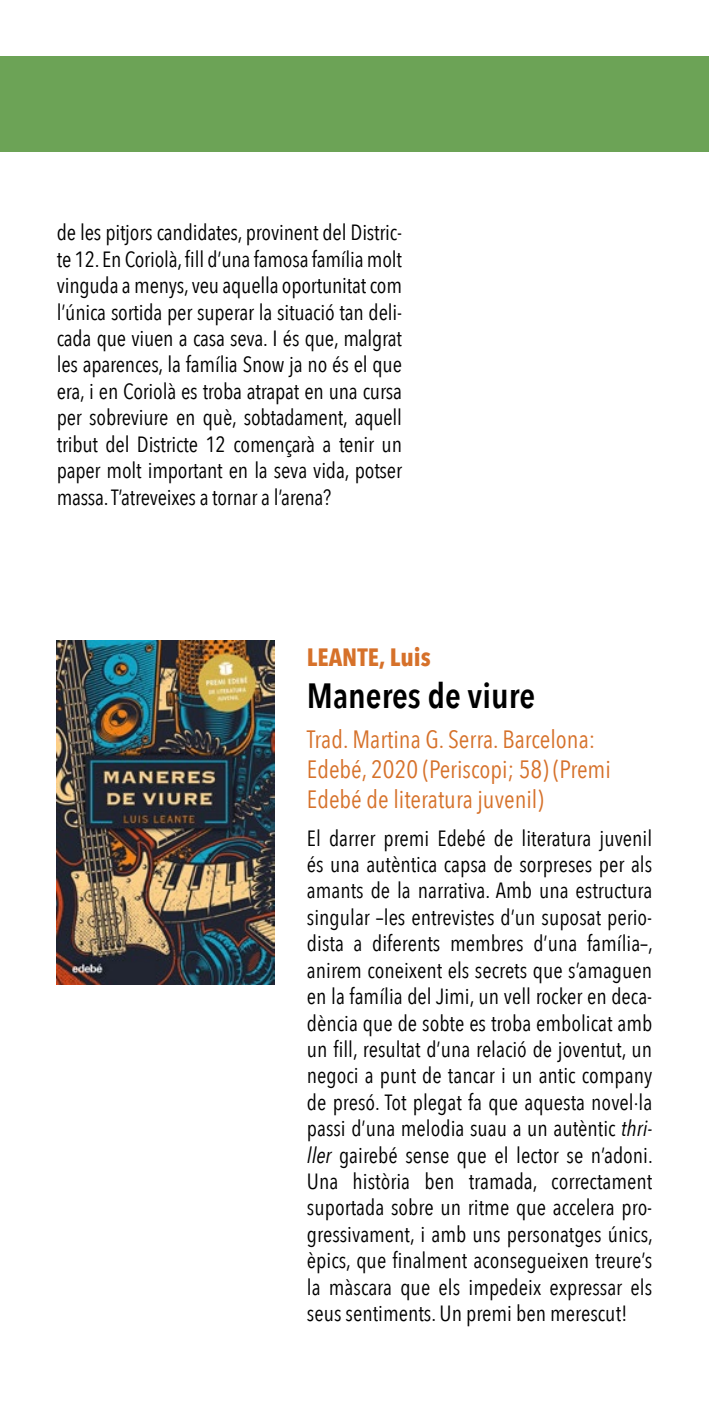
<style>
.page{position:relative;width:709px;height:1418px;background:#fff}
.page>*{position:absolute;margin:0;border:0;box-sizing:border-box;transform-origin:0 0}
.t1{font:600 35px "Avenir Next Condensed";color:#000}
.t2{font:25px/30px "Avenir Next Condensed";color:#d6712a}
.t3{font:700 25px "Avenir Next Condensed";color:#d6712a}
.t4{font:22px/26.5px "Avenir Next Condensed";letter-spacing:-.01em;color:#000;text-align:justify}
.s1{font-style:italic}
</style>
<div class="page">
<img style="left:57px;top:641px;width:218px;height:343px">
<div style="left:0;top:57px;width:709px;height:95px;background:#6ca356"></div>
<p class="t4" style="left:57px;top:218px;width:347px">de les pitjors candidates, provinent del Distric&shy;te 12. En Coriolà, fill d’una famosa família molt vinguda a menys, veu aquella oportunitat com l’única sortida per superar la situació tan deli&shy;cada que viuen a casa seva. I és que, malgrat les aparences, la família Snow ja no és el que era, i en Coriolà es troba atrapat en una cursa per sobreviure en què, sobtadament, aquell tribut del Districte 12 començarà a tenir un paper molt important en la seva vida, potser massa. T’atreveixes a tornar a l’arena?</p>
<p class="t3" style="left:307px;top:642px;width:125px">LEANTE, Luis</p>
<h1 class="t1" style="left:307px;top:665px;width:230px">Maneres de viure</h1>
<p class="t2" style="left:307px;top:723px;width:305px">Trad. Martina G. Serra. Barcelona:<br>Edebé, 2020 (Periscopi; 58) (Premi<br>Edebé de literatura juvenil)</p>
<p class="t4" style="left:307px;top:823px;width:347px">El darrer premi Edebé de literatura juvenil és una autèntica capsa de sorpreses per als amants de la narrativa. Amb una estructura singular –les entrevistes d’un suposat perio&shy;dista a diferents membres d’una família–, anirem coneixent els secrets que s’amaguen en la família del Jimi, un vell rocker en deca&shy;dència que de sobte es troba embolicat amb un fill, resultat d’una relació de joventut, un negoci a punt de tancar i un antic company de presó. Tot plegat fa que aquesta novel·la passi d’una melodia suau a un autèntic <span class="s1">thri&shy;ller</span> gairebé sense que el lector se n’adoni.<br>Una història ben tramada, correctament suportada sobre un ritme que accelera pro&shy;gressivament, i amb uns personatges únics, èpics, que finalment aconsegueixen treure’s la màscara que els impedeix expressar els seus sentiments. Un premi ben merescut!</p>
</div>
